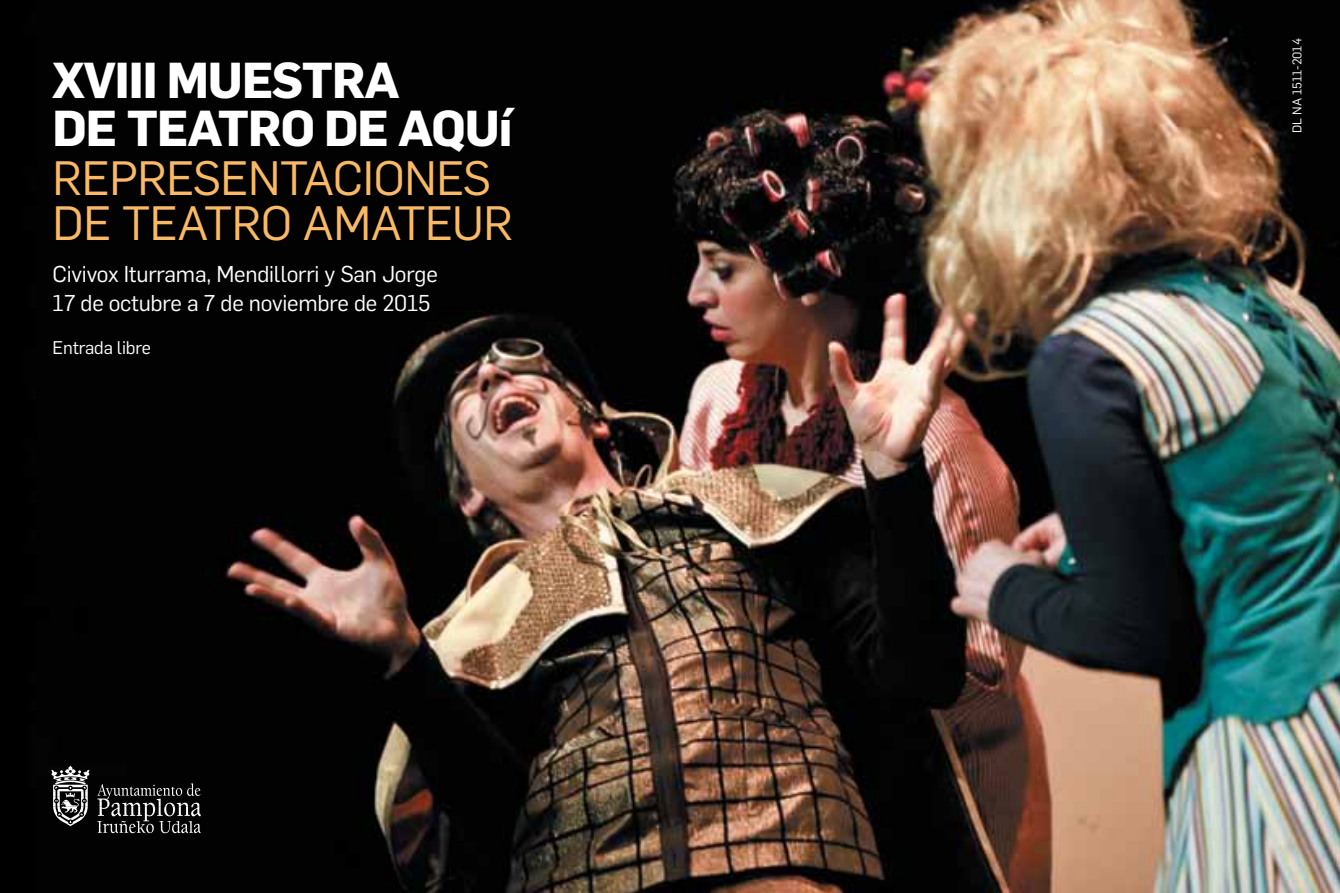
<style>
.page{position:relative;width:1340px;height:893px;background:#fff}
.page>*{position:absolute;margin:0;border:0;box-sizing:border-box;transform-origin:0 0}
.t1{font:700 49.5px/47.7px "Flama";letter-spacing:-.02em;color:#fff}
.t2{font:47.25px/45px "Flama";letter-spacing:-.01em;color:#fab964}
.t3{font:22.5px/29.2px "Flama";letter-spacing:-.01em;color:#fff}
.t4{font:18px "Flama";letter-spacing:-.01em;color:#fff}
.t5{font:12.38px "Flama";color:#fff}
</style>
<div class="page">
<img style="left:0;top:0;width:1339px;height:893px">
<svg style="left:51px;top:765px;width:150px;height:68px;background:#323232"></svg>
<h1 class="t1" style="left:53px;top:53px;width:461px">XVIII MUESTRA<br>DE TEATRO DE AQUÍ</h1>
<h2 class="t2" style="left:53px;top:152px;width:450px">Representaciones de teatro amateur</h2>
<p class="t3" style="left:53px;top:258px;width:387px">Civivox Iturrama, Mendillorri y San Jorge<br>17 de octubre a 7 de noviembre de 2015</p>
<p class="t4" style="left:53px;top:336px;width:100px">Entrada libre</p>
<p class="t5" style="left:1288px;top:133px;width:96px;rotate:-90deg">DL NA 1511-2014</p>
</div>
